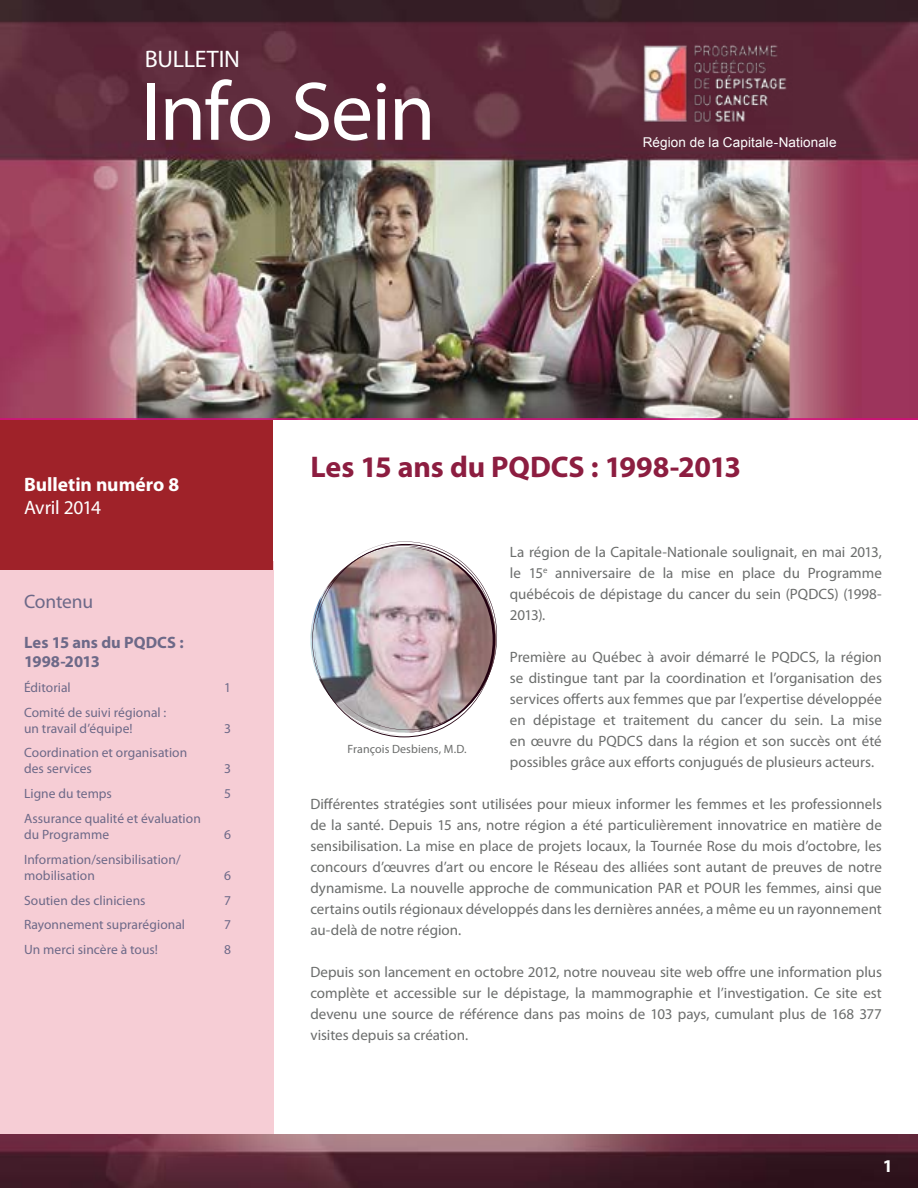
<style>
.page{position:relative;width:918px;height:1188px;background:#fff}
.page>*{position:absolute;margin:0;border:0;box-sizing:border-box;transform-origin:0 0}
.t1{font:84px "Myriad Pro";letter-spacing:-.02em;color:#fff}
.t2{font:700 30px "Myriad Pro";letter-spacing:-.005em;color:#8c1d40}
.t3{font:24px "Myriad Pro";letter-spacing:-.01em;color:#fff}
.t4{font:700 19.5px "Myriad Pro";color:#fff}
.t5{font:19.5px "Myriad Pro";letter-spacing:-.02em;color:#fff}
.t6{font:19.5px "Myriad Pro";letter-spacing:-.015em;color:#6d6988}
.t7{font:700 18px "Myriad Pro";color:#fff}
.t8{font:700 16.5px/19.8px "Myriad Pro";color:#6d6988}
.t9{font:15px/21px "Myriad Pro";color:#6b6d6c;text-align:justify}
.t10{font:13.5px/16px "Myriad Pro";color:#6d6988}
.t11{font:13.5px "Arial";letter-spacing:.01em;color:#fff}
.t12{font:12px "Myriad Pro";letter-spacing:.01em;color:#6b6d6c}
</style>
<div class="page">
<div style="left:0;top:561px;width:274px;height:627px;background:#f6cdd5"></div>
<div style="left:0;top:418px;width:273px;height:152px;background:#9f2229"></div>
<img style="left:0;top:0;width:918px;height:420px">
<img style="left:639px;top:41px;width:153px;height:84px">
<img style="left:0;top:1134px;width:918px;height:54px">
<img style="left:312px;top:542px;width:185px;height:195px">
<h3 class="t3" style="left:145px;top:46px;width:97px">BULLETIN</h3>
<h1 class="t1" style="left:141px;top:66px;width:296px">Info Sein</h1>
<p class="t11" style="left:643px;top:133px;width:195px">Région de la Capitale-Nationale</p>
<h3 class="t4" style="left:24px;top:473px;width:157px">Bulletin numéro 8</h3>
<h3 class="t5" style="left:24px;top:497px;width:79px">Avril 2014</h3>
<h3 class="t6" style="left:24px;top:591px;width:71px">Contenu</h3>
<p class="t8" style="left:24px;top:632px;width:161px">Les 15 ans du PQDCS :<br>1998-2013</p>
<p class="t10" style="left:24px;top:680px;width:48px">Éditorial</p>
<p class="t10" style="left:224px;top:680px;width:8px">1</p>
<p class="t10" style="left:24px;top:705px;width:144px">Comité de suivi régional : un travail d’équipe!</p>
<p class="t10" style="left:224px;top:721px;width:8px">3</p>
<p class="t10" style="left:24px;top:745px;width:165px">Coordination et organisation des services</p>
<p class="t10" style="left:224px;top:761px;width:8px">3</p>
<p class="t10" style="left:24px;top:786px;width:89px">Ligne du temps</p>
<p class="t10" style="left:224px;top:786px;width:8px">5</p>
<p class="t10" style="left:24px;top:811px;width:178px">Assurance qualité et évaluation du Programme</p>
<p class="t10" style="left:224px;top:827px;width:8px">6</p>
<p class="t10" style="left:24px;top:851px;width:158px">Information/sensibilisation/ mobilisation</p>
<p class="t10" style="left:224px;top:868px;width:8px">6</p>
<p class="t10" style="left:24px;top:892px;width:123px">Soutien des cliniciens</p>
<p class="t10" style="left:224px;top:892px;width:8px">7</p>
<p class="t10" style="left:24px;top:917px;width:162px">Rayonnement suprarégional</p>
<p class="t10" style="left:224px;top:917px;width:8px">7</p>
<p class="t10" style="left:24px;top:942px;width:135px">Un merci sincère à tous!</p>
<p class="t10" style="left:224px;top:942px;width:8px">8</p>
<h2 class="t2" style="left:310px;top:450px;width:432px">Les 15 ans du PQDCS : 1998-2013</h2>
<p class="t9" style="left:510px;top:541px;width:374px">La région de la Capitale-Nationale soulignait, en mai 2013, le 15<sup>e</sup> anniversaire de la mise en place du Programme québécois de dépistage du cancer du sein (PQDCS) (1998- 2013).</p>
<p class="t9" style="left:510px;top:646px;width:374px">Première au Québec à avoir démarré le PQDCS, la région se distingue tant par la coordination et l’organisation des services offerts aux femmes que par l’expertise développée en dépistage et traitement du cancer du sein. La mise en œuvre du PQDCS dans la région et son succès ont été possibles grâce aux efforts conjugués de plusieurs acteurs.</p>
<p class="t9" style="left:310px;top:793px;width:573px">Différentes stratégies sont utilisées pour mieux informer les femmes et les professionnels de la santé. Depuis 15 ans, notre région a été particulièrement innovatrice en matière de sensibilisation. La mise en place de projets locaux, la Tournée Rose du mois d’octobre, les concours d’œuvres d’art ou encore le Réseau des alliées sont autant de preuves de notre dynamisme. La nouvelle approche de communication PAR et POUR les femmes, ainsi que certains outils régionaux développés dans les dernières années, a même eu un rayonnement au-delà de notre région.</p>
<p class="t9" style="left:310px;top:961px;width:573px">Depuis son lancement en octobre 2012, notre nouveau site web offre une information plus complète et accessible sur le dépistage, la mammographie et l’investigation. Ce site est devenu une source de référence dans pas moins de 103 pays, cumulant plus de 168 377 visites depuis sa création.</p>
<p class="t12" style="left:348px;top:742px;width:121px">François Desbiens, M.D.</p>
<p class="t7" style="left:883px;top:1155px;width:11px">1</p>
</div>
